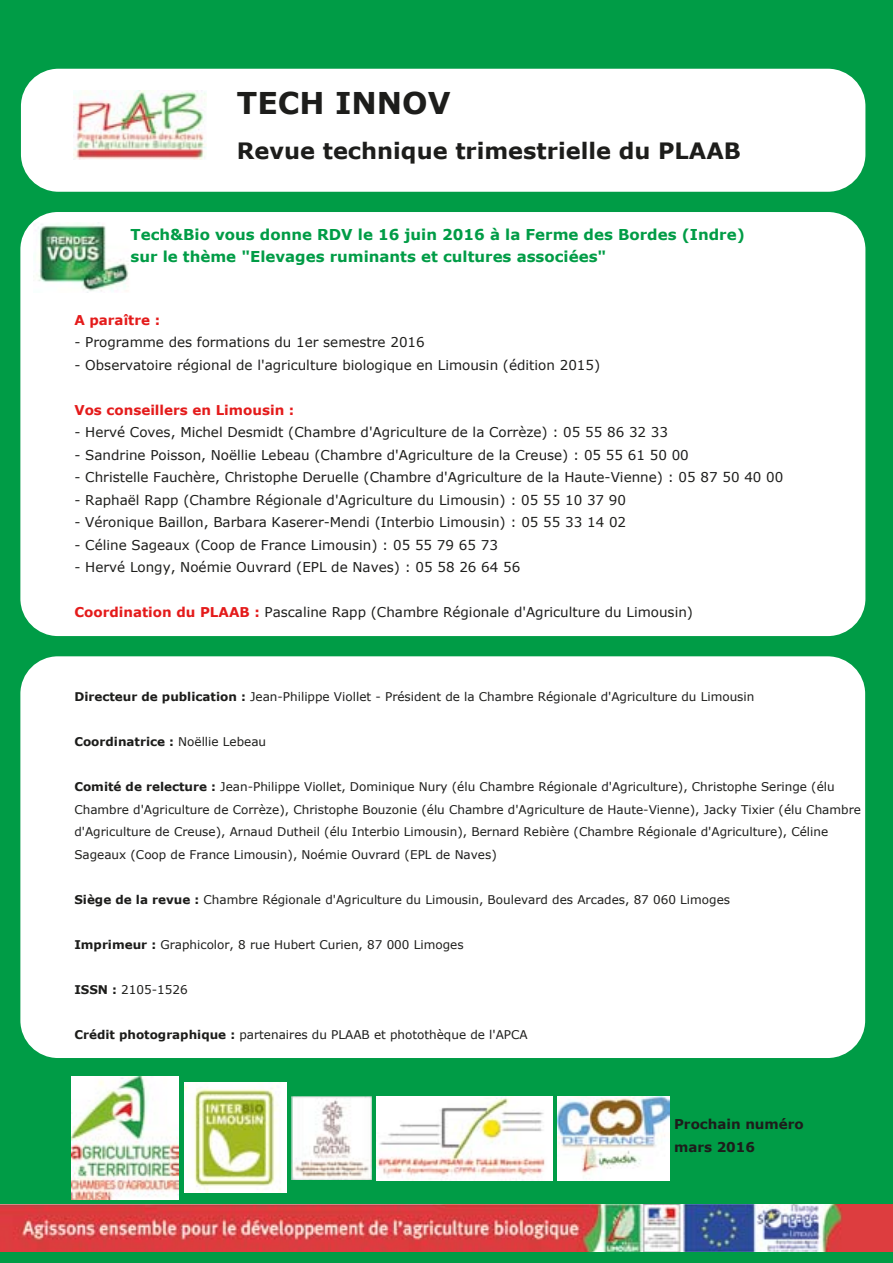
<style>
.page{position:relative;width:893px;height:1263px;background:#009c46}
.page>*{position:absolute;margin:0;border:0;box-sizing:border-box;transform-origin:0 0}
.t1{font:700 30px "Verdana";color:#1d1d1b}
.t2{font:700 22.5px "Verdana";color:#1d1d1b}
.t3{font:700 15px/22.5px "Verdana";color:#009c46}
.t4{font:13.5px "Verdana";color:#1d1d1b}
.t5{font:700 13.5px "Verdana";color:#e41b1b}
.t6{font:700 13.5px/22.5px "Verdana";color:#1d1d1b}
.t7{font:12px/22.5px "Verdana";color:#1d1d1b}
.t8{font:700 12px "Verdana";color:#1d1d1b}
.s1{font-weight:700;color:#e41b1b}
.s2{font-weight:700}
.s3{font-weight:400}
</style>
<div class="page">
<div style="left:20px;top:656px;width:845px;height:402px;background:#fff;border-radius:38px"></div>
<div style="left:20px;top:212px;width:845px;height:424px;background:#fff;border-radius:38px"></div>
<div style="left:21px;top:69px;width:844px;height:123px;background:#fff;border-radius:38px"></div>
<img style="left:74px;top:90px;width:133px;height:69px">
<img style="left:71px;top:1077px;width:108px;height:122px">
<img style="left:184px;top:1083px;width:102px;height:110px">
<img style="left:291px;top:1096px;width:80px;height:84px">
<img style="left:557px;top:1096px;width:113px;height:84px">
<img style="left:376px;top:1096px;width:176px;height:84px">
<img style="left:38px;top:222px;width:91px;height:69px">
<img style="left:0;top:1204px;width:893px;height:48px">
<p class="t1" style="left:237px;top:84px;width:215px">TECH INNOV</p>
<p class="t2" style="left:237px;top:136px;width:506px">Revue technique trimestrielle du PLAAB</p>
<p class="t3" style="left:130px;top:223px;width:616px">Tech&amp;Bio vous donne RDV le 16 juin 2016 à la Ferme des Bordes (Indre) sur le thème "Elevages ruminants et cultures associées"</p>
<p class="t5" style="left:74px;top:311px;width:87px">A paraître :</p>
<p class="t4" style="left:74px;top:333px;width:352px">- Programme des formations du 1er semestre 2016</p>
<p class="t4" style="left:74px;top:356px;width:527px">- Observatoire régional de l'agriculture biologique en Limousin (édition 2015)</p>
<p class="t5" style="left:74px;top:401px;width:222px">Vos conseillers en Limousin :</p>
<p class="t4" style="left:74px;top:424px;width:595px">- Hervé Coves, Michel Desmidt (Chambre d'Agriculture de la Corrèze) : 05 55 86 32 33</p>
<p class="t4" style="left:74px;top:446px;width:616px">- Sandrine Poisson, Noëllie Lebeau (Chambre d'Agriculture de la Creuse) : 05 55 61 50 00</p>
<p class="t4" style="left:74px;top:469px;width:710px">- Christelle Fauchère, Christophe Deruelle (Chambre d'Agriculture de la Haute-Vienne) : 05 87 50 40 00</p>
<p class="t4" style="left:74px;top:491px;width:553px">- Raphaël Rapp (Chambre Régionale d'Agriculture du Limousin) : 05 55 10 37 90</p>
<p class="t4" style="left:74px;top:513px;width:553px">- Véronique Baillon, Barbara Kaserer-Mendi (Interbio Limousin) : 05 55 33 14 02</p>
<p class="t4" style="left:74px;top:536px;width:425px">- Céline Sageaux (Coop de France Limousin) : 05 55 79 65 73</p>
<p class="t4" style="left:74px;top:559px;width:447px">- Hervé Longy, Noémie Ouvrard (EPL de Naves) : 05 58 26 64 56</p>
<p class="t4" style="left:74px;top:604px;width:620px"><span class="s1">Coordination du PLAAB :</span> Pascaline Rapp (Chambre Régionale d'Agriculture du Limousin)</p>
<p class="t7" style="left:74px;top:685px;width:681px"><span class="s2">Directeur de publication :</span> Jean-Philippe Viollet - Président de la Chambre Régionale d'Agriculture du Limousin</p>
<p class="t8" style="left:74px;top:734px;width:193px">Coordinatrice : <span class="s3">Noëllie Lebeau</span></p>
<p class="t7" style="left:74px;top:775px;width:788px"><span class="s2">Comité de relecture :</span> Jean-Philippe Viollet, Dominique Nury (élu Chambre Régionale d'Agriculture), Christophe Seringe (élu Chambre d'Agriculture de Corrèze), Christophe Bouzonie (élu Chambre d'Agriculture de Haute-Vienne), Jacky Tixier (élu Chambre d'Agriculture de Creuse), Arnaud Dutheil (élu Interbio Limousin), Bernard Rebière (Chambre Régionale d'Agriculture), Céline Sageaux (Coop de France Limousin), Noémie Ouvrard (EPL de Naves)</p>
<p class="t7" style="left:74px;top:888px;width:657px"><span class="s2">Siège de la revue :</span> Chambre Régionale d'Agriculture du Limousin, Boulevard des Arcades, 87 060 Limoges</p>
<p class="t7" style="left:74px;top:933px;width:391px"><span class="s2">Imprimeur :</span> Graphicolor, 8 rue Hubert Curien, 87 000 Limoges</p>
<p class="t7" style="left:74px;top:978px;width:115px"><span class="s2">ISSN :</span> 2105-1526</p>
<p class="t7" style="left:74px;top:1023px;width:455px"><span class="s2">Crédit photographique :</span> partenaires du PLAAB et photothèque de l'APCA</p>
<p class="t6" style="left:674px;top:1112px;width:131px">Prochain numéro mars 2016</p>
</div>
